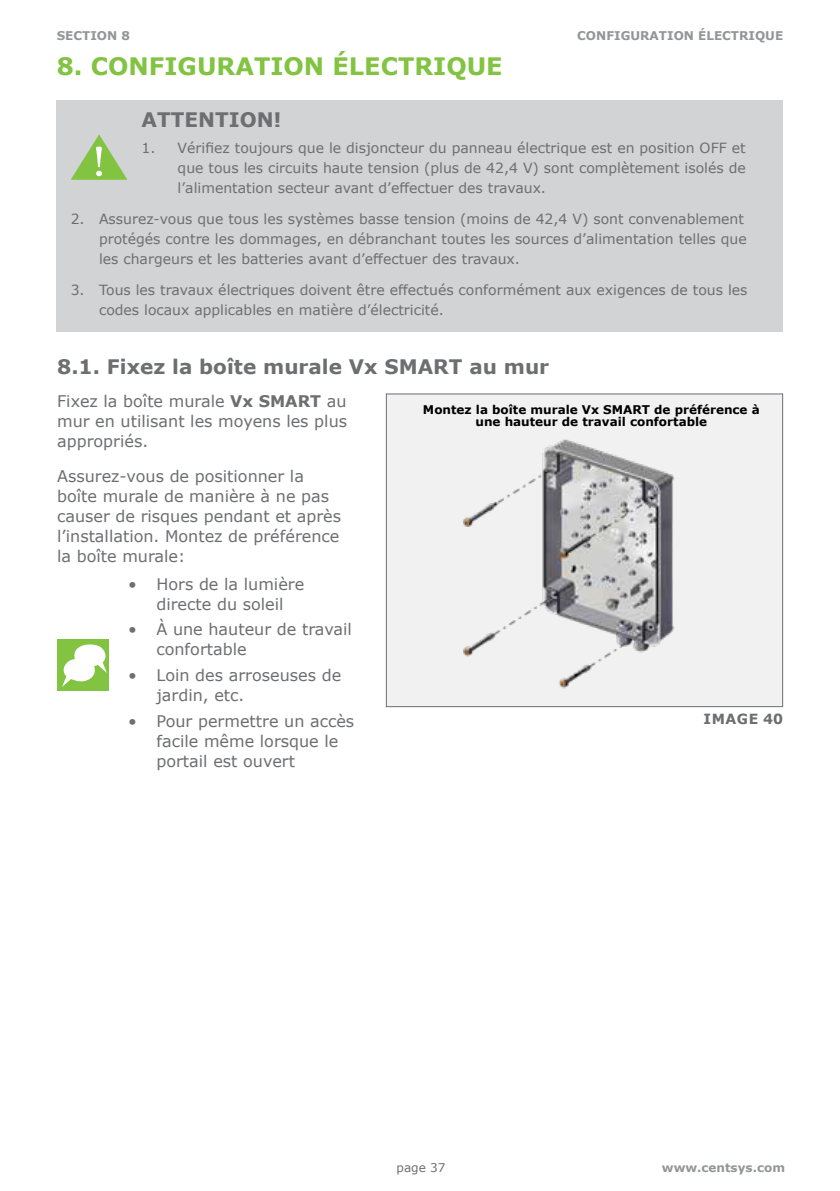
<style>
.page{position:relative;width:840px;height:1191px;background:#fff}
.page>*{position:absolute;margin:0;border:0;box-sizing:border-box;transform-origin:0 0}
.t1{font:700 24px "Verdana";color:#82c341}
.t2{font:700 20px "Verdana";color:#6d6e71}
.t3{font:16px/20px "Verdana";color:#6d6e71}
.t4{font:14px/20px "Verdana";color:#6d6e71}
.t5{font:700 14px "Verdana";letter-spacing:.035em;color:#6d6e71}
.t6{font:700 12px/12px "Verdana";color:#000;text-align:center}
.t7{font:700 12px "Verdana";color:#939598}
.t8{font:12px "Verdana";color:#6d6e71}
.s1{font-weight:700}
</style>
<div class="page">
<svg style="left:385px;top:393px;width:398px;height:314px"></svg>
<div style="left:57px;top:100px;width:725px;height:231px;background:#d1d3d4"></div>
<svg style="left:71px;top:134px;width:56px;height:46px"></svg>
<div style="left:57px;top:639px;width:52px;height:51px;background:#82c341"></div>
<svg style="left:62px;top:644px;width:45px;height:43px"></svg>
<p class="t7" style="left:57px;top:27px;width:75px">SECTION 8</p>
<p class="t7" style="left:577px;top:27px;width:207px">CONFIGURATION ÉLECTRIQUE</p>
<h1 class="t1" style="left:57px;top:49px;width:447px">8. CONFIGURATION ÉLECTRIQUE</h1>
<h2 class="t2" style="left:141px;top:106px;width:141px">ATTENTION!</h2>
<p class="t4" style="left:177px;top:137px;width:569px;text-align:justify;text-indent:-36px">1. Vérifiez toujours que le disjoncteur du panneau électrique est en position OFF et que tous les circuits haute tension (plus de 42,4 V) sont complètement isolés de l’alimentation secteur avant d’effectuer des travaux.</p>
<p class="t4" style="left:99px;top:209px;width:649px;text-indent:-28px">2. Assurez-vous que tous les systèmes basse tension (moins de 42,4 V) sont convenablement protégés contre les dommages, en débranchant toutes les sources d’alimentation telles que les chargeurs et les batteries avant d’effectuer des travaux.</p>
<p class="t4" style="left:99px;top:280px;width:649px;text-indent:-28px">3. Tous les travaux électriques doivent être effectués conformément aux exigences de tous les codes locaux applicables en matière d’électricité.</p>
<h2 class="t2" style="left:57px;top:352px;width:493px">8.1. Fixez la boîte murale Vx SMART au mur</h2>
<p class="t3" style="left:57px;top:391px;width:291px;text-align:justify">Fixez la boîte murale <span class="s1">Vx SMART</span> au mur en utilisant les moyens les plus appropriés.</p>
<p class="t3" style="left:57px;top:466px;width:285px">Assurez-vous de positionner la boîte murale de manière à ne pas causer de risques pendant et après l’installation. Montez de préférence la boîte murale:</p>
<p class="t6" style="left:423px;top:403px;width:338px">Montez la boîte murale Vx SMART de préférence à une hauteur de travail confortable</p>
<p class="t3" style="left:128px;top:573px;width:178px;text-align:center">• Hors de la lumière directe du soleil</p>
<p class="t3" style="left:156px;top:619px;width:197px;text-indent:-28px">• À une hauteur de travail confortable</p>
<p class="t3" style="left:156px;top:665px;width:186px;text-indent:-28px">• Loin des arroseuses de jardin, etc.</p>
<p class="t3" style="left:156px;top:710px;width:199px;text-indent:-28px">• Pour permettre un accès facile même lorsque le portail est ouvert</p>
<p class="t5" style="left:703px;top:709px;width:81px">IMAGE 40</p>
<p class="t8" style="left:396px;top:1159px;width:50px">page 37</p>
<p class="t7" style="left:661px;top:1159px;width:124px">www.centsys.com</p>
</div>
